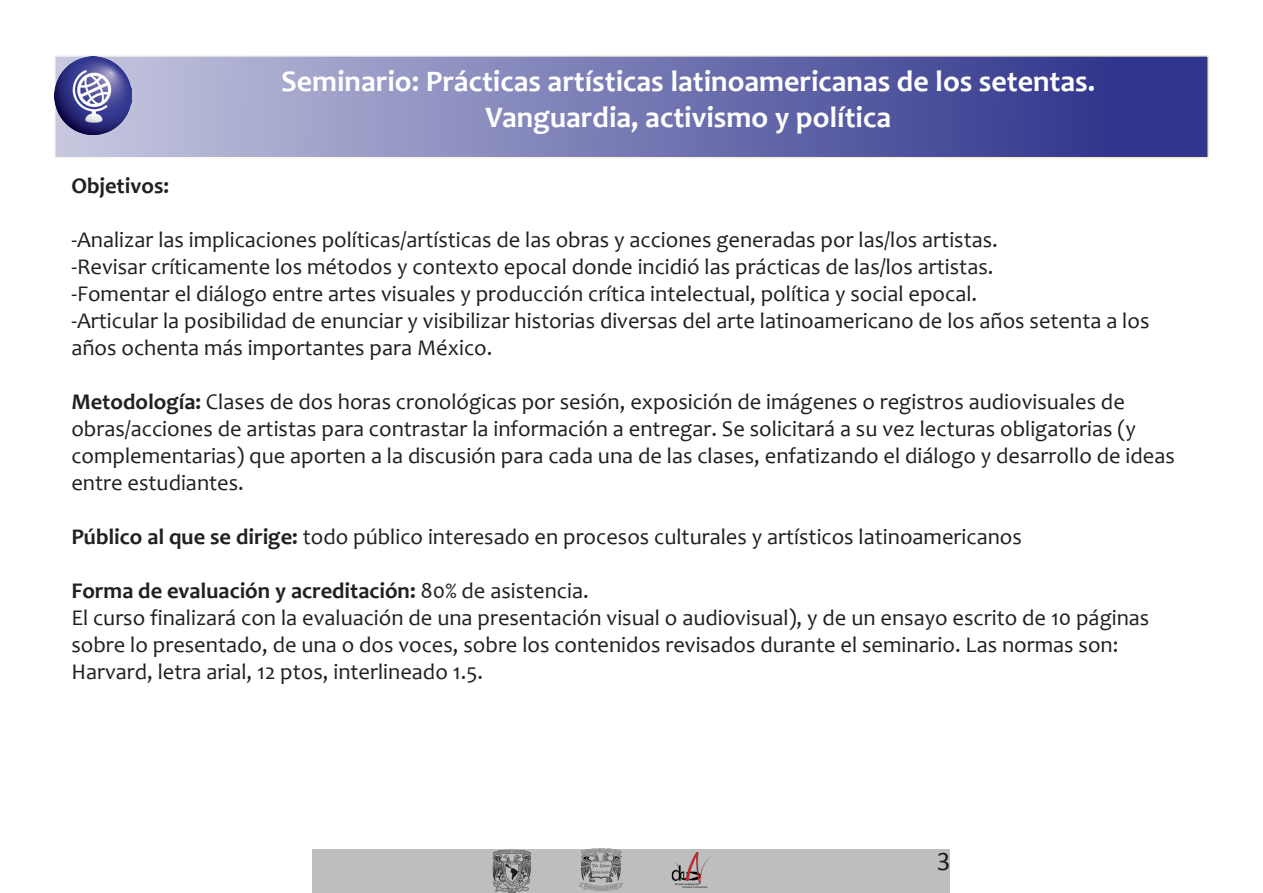
<style>
.page{position:relative;width:1263px;height:893px;background:#fff}
.page>*{position:absolute;margin:0;border:0;box-sizing:border-box;transform-origin:0 0}
.t1{font:700 30px "Candara";color:#fff}
.t2{font:27px "Calibri";color:#231f20}
.t3{font:22.5px/27px "Candara";color:#231f20}
.t4{font:700 22.5px "Candara";color:#231f20}
.s1{font-weight:700}
.s2{font-weight:400}
</style>
<div class="page">
<div style="left:313px;top:849px;width:637px;height:44px;background:#bdbfbf"></div>
<img style="left:671px;top:852px;width:39px;height:37px">
<img style="left:492px;top:849px;width:39px;height:43px">
<img style="left:580px;top:848px;width:42px;height:43px">
<div style="left:54px;top:55px;width:1155px;height:103px;background:linear-gradient(to right,#c7c8e0,#252b86);border:2px solid #f1e9d2"></div>
<img style="left:54px;top:56px;width:78px;height:78px">
<p class="t1" style="left:281px;top:63px;width:816px">Seminario: Prácticas artísticas latinoamericanas de los setentas.</p>
<p class="t1" style="left:485px;top:99px;width:407px">Vanguardia, activismo y política</p>
<p class="t4" style="left:71px;top:171px;width:99px">Objetivos:</p>
<p class="t3" style="left:71px;top:226px;width:928px">-Analizar las implicaciones políticas/artísticas de las obras y acciones generadas por las/los artistas.</p>
<p class="t3" style="left:71px;top:253px;width:924px">-Revisar críticamente los métodos y contexto epocal donde incidió las prácticas de las/los artistas.</p>
<p class="t3" style="left:71px;top:280px;width:907px">-Fomentar el diálogo entre artes visuales y producción crítica intelectual, política y social epocal.</p>
<p class="t3" style="left:71px;top:307px;width:1079px">-Articular la posibilidad de enunciar y visibilizar historias diversas del arte latinoamericano de los años setenta a los años ochenta más importantes para México.</p>
<p class="t3" style="left:71px;top:388px;width:1105px"><span class="s1">Metodología:</span> Clases de dos horas cronológicas por sesión, exposición de imágenes o registros audiovisuales de obras/acciones de artistas para contrastar la información a entregar. Se solicitará a su vez lecturas obligatorias (y complementarias) que aporten a la discusión para cada una de las clases, enfatizando el diálogo y desarrollo de ideas entre estudiantes.</p>
<p class="t3" style="left:71px;top:523px;width:952px"><span class="s1">Público al que se dirige:</span> todo público interesado en procesos culturales y artísticos latinoamericanos</p>
<p class="t4" style="left:71px;top:576px;width:519px">Forma de evaluación y acreditación: <span class="s2">80% de asistencia.</span></p>
<p class="t3" style="left:71px;top:604px;width:1079px">El curso finalizará con la evaluación de una presentación visual o audiovisual), y de un ensayo escrito de 10 páginas sobre lo presentado, de una o dos voces, sobre los contenidos revisados durante el seminario. Las normas son:<br>Harvard, letra arial, 12 ptos, interlineado 1.5.</p>
<p class="t2" style="left:937px;top:844px;width:15px">3</p>
</div>
